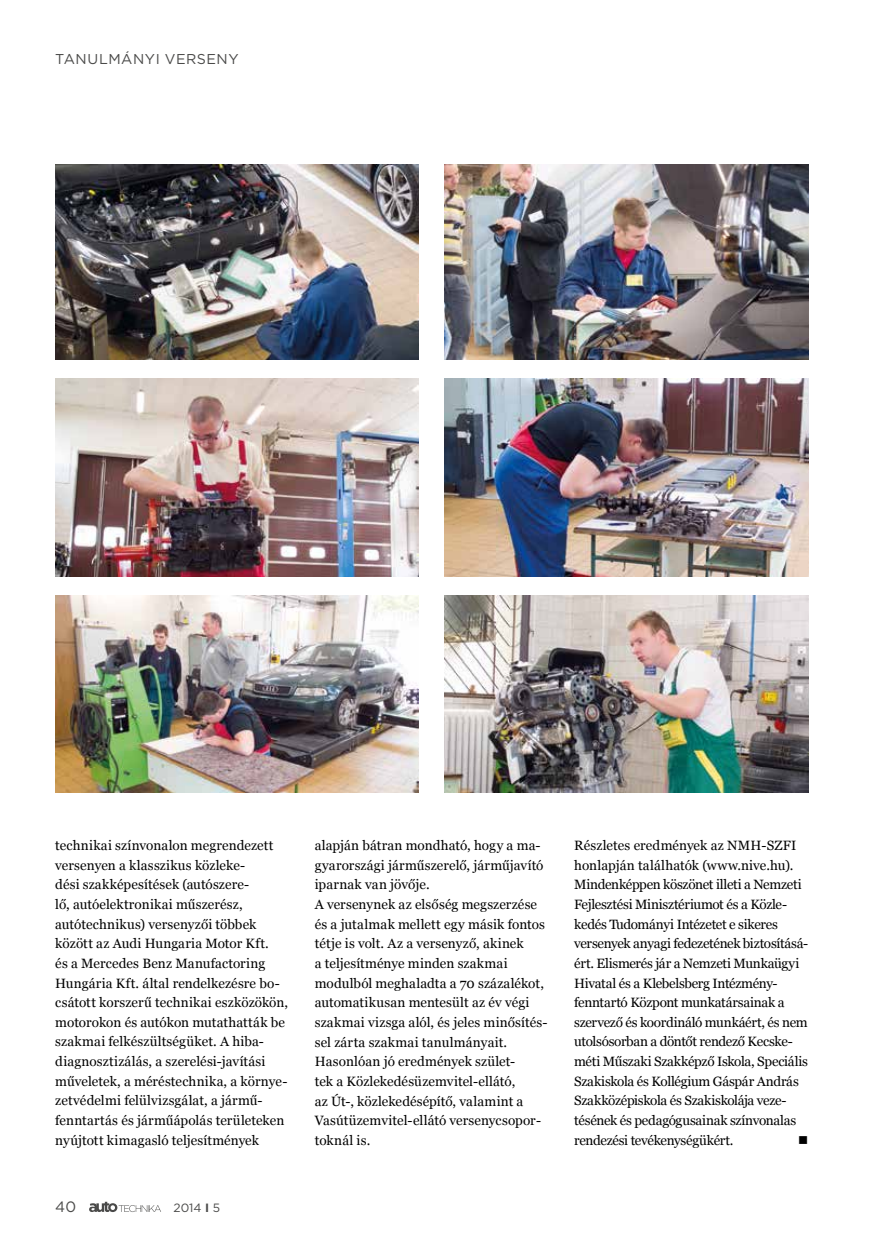
<style>
.page{position:relative;width:872px;height:1246px;background:#fff}
.page>*{position:absolute;margin:0;border:0;box-sizing:border-box;transform-origin:0 0}
.t1{font:15px "Gotham";color:#4a4a49}
.t2{font:14.25px "Gotham";letter-spacing:.035em;color:#4a4a49}
.t3{font:13.5px/19.6px "Georgia";color:#000}
.t4{font:13.5px/19.6px "Georgia";letter-spacing:-.02em;color:#000}
.t5{font:13.5px "Wingdings";color:#000}
.t6{font:12px "Gotham";color:#4a4a49}
.s1{font-weight:700}
</style>
<div class="page">
<svg style="left:89px;top:1202px;width:72px;height:10px"></svg>
<img style="left:55px;top:165px;width:364px;height:195px">
<img style="left:444px;top:164px;width:364px;height:196px">
<img style="left:444px;top:379px;width:364px;height:197px">
<img style="left:444px;top:596px;width:364px;height:196px">
<img style="left:55px;top:596px;width:364px;height:196px">
<img style="left:55px;top:379px;width:364px;height:197px">
<p class="t2" style="left:55px;top:50px;width:185px">TANULMÁNYI VERSENY</p>
<p class="t3" style="left:55px;top:835px;width:234px">technikai színvonalon megrendezett versenyen a klasszikus közleke-<br>dési szakképesítések (autószere-<br>lő, autóelektronikai műszerész, autótechnikus) versenyzői többek között az Audi Hungaria Motor Kft.<br>és a Mercedes Benz Manufactoring Hungária Kft. által rendelkezésre bo&shy;csátott korszerű technikai eszközökön, motorokon és autókon mutathatták be szakmai felkészültségüket. A hiba&shy;diagnosztizálás, a szerelési-javítási műveletek, a méréstechnika, a környe&shy;zetvédelmi felülvizsgálat, a jármű&shy;fenntartás és járműápolás területeken nyújtott kimagasló teljesítmények</p>
<p class="t3" style="left:315px;top:835px;width:234px">alapján bátran mondható, hogy a ma&shy;gyarországi járműszerelő, járműjavító iparnak van jövője.<br>A versenynek az elsőség megszerzése és a jutalmak mellett egy másik fontos tétje is volt. Az a versenyző, akinek<br>a teljesítménye minden szakmai modulból meghaladta a 70 százalékot, automatikusan mentesült az év végi szakmai vizsga alól, és jeles minősítés&shy;sel zárta szakmai tanulmányait.<br>Hasonlóan jó eredmények szület-<br>tek a Közlekedésüzemvitel-ellátó,<br>az Út-, közlekedésépítő, valamint a Vasútüzemvitel-ellátó versenycsopor&shy;toknál is.</p>
<p class="t4" style="left:574px;top:835px;width:235px">Részletes eredmények az NMH-SZFI honlapján találhatók (www.nive.hu).<br>Mindenképpen köszönet illeti a Nemzeti Fejlesztési Minisztériumot és a Közle&shy;kedés Tudományi Intézetet e sikeres versenyek anyagi fedezetének biztosításá&shy;ért. Elismerés jár a Nemzeti Munkaügyi Hivatal és a Klebelsberg Intézmény&shy;fenntartó Központ munkatársainak a szervező és koordináló munkáért, és nem utolsósorban a döntőt rendező Kecske&shy;méti Műszaki Szakképző Iskola, Speciális Szakiskola és Kollégium Gáspár András Szakközépiskola és Szakiskolája veze&shy;tésének és pedagógusainak színvonalas rendezési tevékenységükért.</p>
<p class="t5" style="left:798px;top:1132px;width:12px">■</p>
<p class="t1" style="left:55px;top:1197px;width:22px">40</p>
<p class="t6" style="left:173px;top:1200px;width:48px">2014 <span class="s1">I</span> 5</p>
</div>
